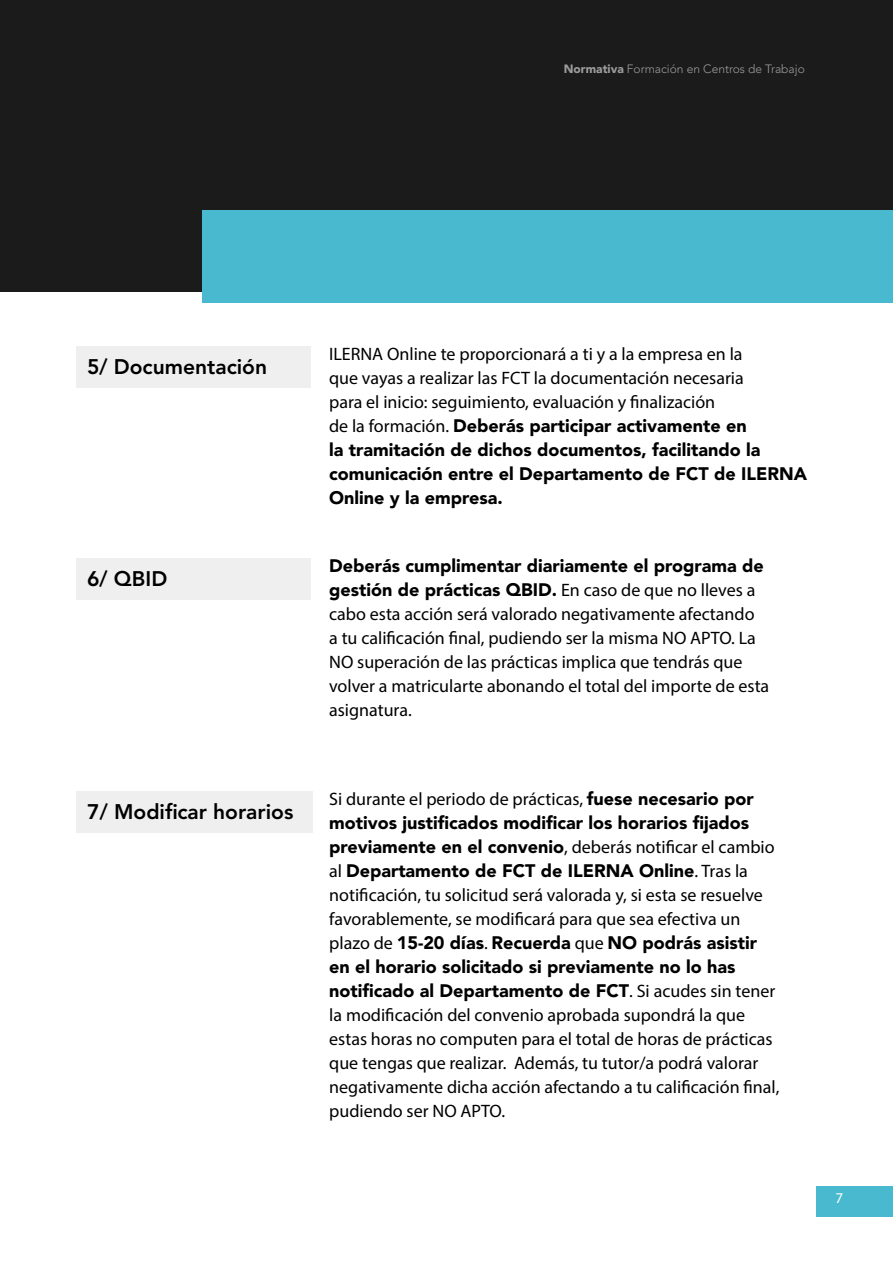
<style>
.page{position:relative;width:893px;height:1263px;background:#fff}
.page>*{position:absolute;margin:0;border:0;box-sizing:border-box;transform-origin:0 0}
.t1{font:800 21px "Avenir LT Std";color:#000}
.t2{font:18px/24px "Myriad Pro";color:#000}
.t3{font:900 18px/24px "Avenir LT Std";color:#000}
.t4{font:15px "Myriad Pro";color:#fff}
.t5{font:300 12px "Avenir LT Std";color:#9d9d9c}
.s1{font-weight:900}
.s2{font-family:"Myriad Pro";font-weight:400}
.s3{font-family:"Avenir LT Std";font-weight:900}
</style>
<div class="page">
<div style="left:0;top:0;width:893px;height:291px;background:#1c1b1c"></div>
<div style="left:816px;top:1186px;width:77px;height:31px;background:#48b9cf"></div>
<div style="left:77px;top:791px;width:236px;height:41px;background:#eeefee"></div>
<div style="left:203px;top:210px;width:690px;height:92px;background:#48b9cf"></div>
<div style="left:77px;top:559px;width:234px;height:41px;background:#eeefee"></div>
<div style="left:76px;top:347px;width:235px;height:41px;background:#eeefee"></div>
<p class="t5" style="left:564px;top:62px;width:243px"><span class="s1">Normativa</span> Formación en Centros de Trabajo</p>
<p class="t1" style="left:87px;top:354px;width:182px">5/ Documentación</p>
<p class="t1" style="left:87px;top:566px;width:82px">6/ QBID</p>
<p class="t1" style="left:87px;top:799px;width:208px">7/ Modificar horarios</p>
<p class="t2" style="left:329px;top:342px;width:416px;text-align:justify">ILERNA Online te proporcionará a ti y a la empresa en la que vayas a realizar las FCT la documentación necesaria para el inicio: seguimiento, evaluación y finalización</p>
<p class="t3" style="left:329px;top:414px;width:479px"><span class="s2">de la formación.</span> Deberás participar activamente en<br>la tramitación de dichos documentos, facilitando la comunicación entre el Departamento de FCT de ILERNA Online y la empresa.</p>
<p class="t3" style="left:329px;top:554px;width:436px">Deberás cumplimentar diariamente el programa de gestión de prácticas QBID. <span class="s2">En caso de que no lleves a</span></p>
<p class="t2" style="left:329px;top:602px;width:442px">cabo esta acción será valorado negativamente afectando<br>a tu calificación final, pudiendo ser la misma NO APTO. La NO superación de las prácticas implica que tendrás que volver a matricularte abonando el total del importe de esta asignatura.</p>
<p class="t2" style="left:329px;top:787px;width:426px">Si durante el periodo de prácticas, <span class="s3">fuese necesario por</span></p>
<p class="t3" style="left:329px;top:811px;width:421px">motivos justificados modificar los horarios fijados</p>
<p class="t2" style="left:329px;top:835px;width:447px"><span class="s3">previamente en el convenio</span>, deberás notificar el cambio</p>
<p class="t3" style="left:329px;top:859px;width:420px"><span class="s2">al</span> Departamento de FCT de ILERNA Online<span class="s2">. Tras la</span></p>
<p class="t2" style="left:329px;top:883px;width:435px">notificación, tu solicitud será valorada y, si esta se resuelve favorablemente, se modificará para que sea efectiva un</p>
<p class="t3" style="left:329px;top:931px;width:448px"><span class="s2">plazo de</span> 15-20 días<span class="s2">.</span> Recuerda <span class="s2">que</span> NO podrás asistir en el horario solicitado si previamente no lo has notificado al Departamento de FCT<span class="s2">. Si acudes sin tener</span></p>
<p class="t2" style="left:329px;top:1003px;width:452px">la modificación del convenio aprobada supondrá la que estas horas no computen para el total de horas de prácticas que tengas que realizar. Además, tu tutor/a podrá valorar negativamente dicha acción afectando a tu calificación final, pudiendo ser NO APTO.</p>
<p class="t4" style="left:835px;top:1189px;width:9px">7</p>
</div>
